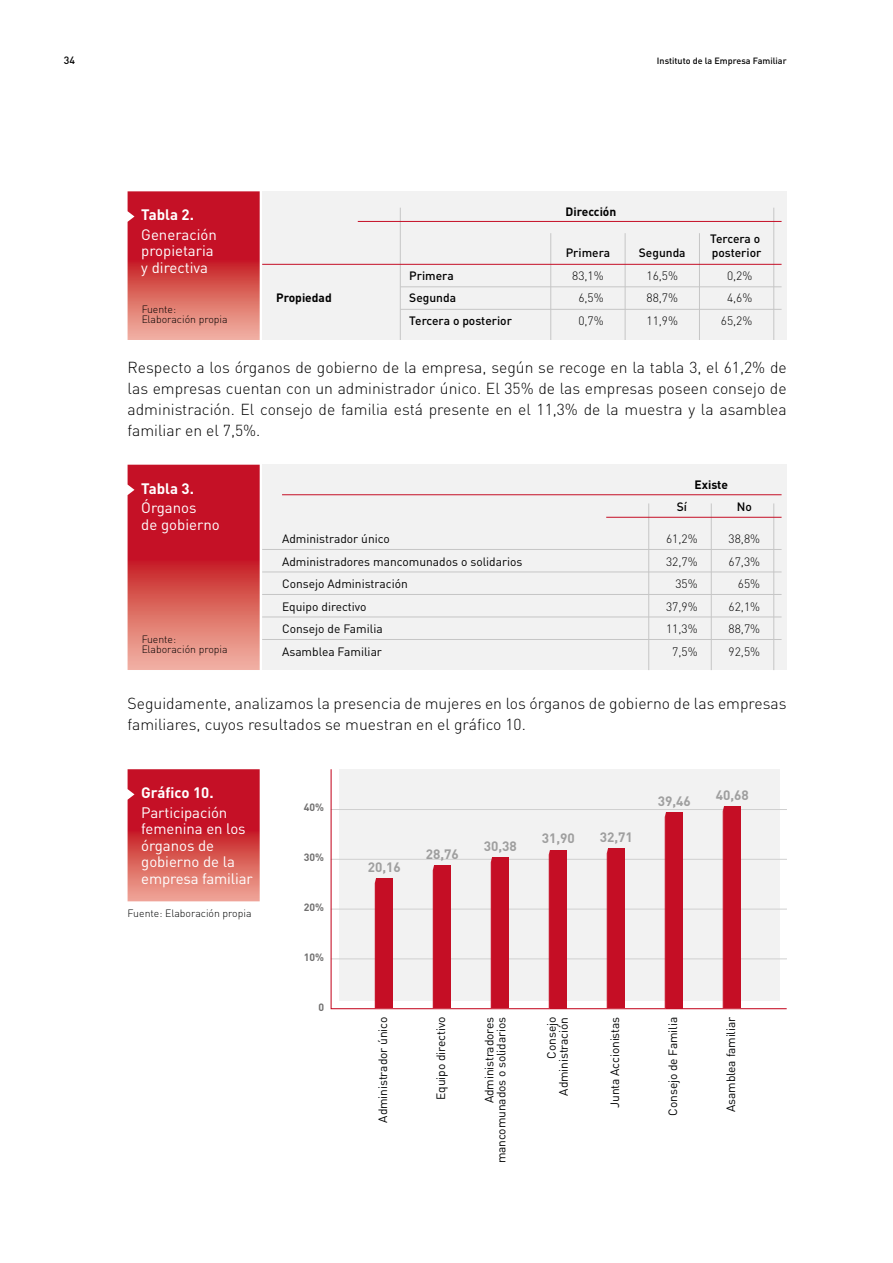
<style>
.page{position:relative;width:893px;height:1263px;background:#fff}
.page>*{position:absolute;margin:0;border:0;box-sizing:border-box;transform-origin:0 0}
.t1{font:300 15.75px/21px "DIN Pro";color:#000;text-align:justify}
.t2{font:15px/16.5px "DIN Pro";letter-spacing:-.005em;color:#fff}
.t3{font:700 15px "DIN Pro";color:#fff}
.t4{font:700 13.5px "DIN Pro";color:#9f9f9f}
.t5{font:12px/12px "DIN Pro";letter-spacing:-.01em;color:#010202;text-align:right}
.t6{font:12px/22.5px "DIN Pro";color:#000}
.t7{font:300 12px/22.5px "DIN Pro";color:#000;text-align:center}
.t8{font:500 12px/22.5px "DIN Pro";color:#000}
.t9{font:700 12px "DIN Pro";color:#000}
.t10{font:300 10.5px/10.5px "DIN Pro";color:#000}
.t11{font:300 10.5px "DIN Pro";color:#010202}
.t12{font:700 10.5px "DIN Pro";color:#706f6f}
.t13{font:500 10.5px "DIN Pro";color:#000}
.t14{font:500 9px "DIN Pro";color:#000}
</style>
<div class="page">
<div style="left:262px;top:191px;width:525px;height:149px;background:#f2f2f2"></div>
<hr style="left:773px;top:208px;width:1px;height:132px;background:#c6c6c6">
<hr style="left:699px;top:233px;width:1px;height:107px;background:#c6c6c6">
<hr style="left:625px;top:233px;width:1px;height:107px;background:#c6c6c6">
<hr style="left:550px;top:233px;width:1px;height:107px;background:#c6c6c6">
<hr style="left:400px;top:208px;width:1px;height:132px;background:#c6c6c6">
<hr style="left:262px;top:264px;width:520px;height:1px;background:#c50e25">
<hr style="left:400px;top:286px;width:382px;height:1px;background:#c6c6c6">
<hr style="left:400px;top:309px;width:382px;height:1px;background:#c6c6c6">
<hr style="left:358px;top:221px;width:424px;height:1px;background:#c50e25">
<svg style="left:128px;top:191px;width:132px;height:149px;background:#d24349"></svg>
<div style="left:262px;top:465px;width:525px;height:205px;background:#f2f2f2"></div>
<svg style="left:128px;top:465px;width:132px;height:205px;background:#d24348"></svg>
<hr style="left:711px;top:503px;width:1px;height:167px;background:#c6c6c6">
<hr style="left:773px;top:503px;width:1px;height:167px;background:#c6c6c6">
<hr style="left:648px;top:503px;width:1px;height:167px;background:#c6c6c6">
<hr style="left:262px;top:549px;width:520px;height:1px;background:#c6c6c6">
<hr style="left:262px;top:572px;width:520px;height:1px;background:#c6c6c6">
<hr style="left:262px;top:594px;width:520px;height:1px;background:#c6c6c6">
<hr style="left:262px;top:617px;width:520px;height:1px;background:#c6c6c6">
<hr style="left:262px;top:639px;width:520px;height:1px;background:#c6c6c6">
<hr style="left:606px;top:517px;width:176px;height:1px;background:#c50e25">
<hr style="left:282px;top:494px;width:500px;height:1px;background:#c50e25">
<svg style="left:128px;top:769px;width:132px;height:132px;background:#d13e45"></svg>
<svg style="left:330px;top:769px;width:457px;height:241px"></svg>
<svg style="left:375px;top:878px;width:1px;height:130px"></svg>
<div style="left:376px;top:878px;width:17px;height:130px;background:#c50e25"></div>
<svg style="left:433px;top:865px;width:1px;height:143px"></svg>
<div style="left:434px;top:865px;width:17px;height:143px;background:#c50e25"></div>
<svg style="left:491px;top:857px;width:1px;height:151px"></svg>
<div style="left:492px;top:857px;width:17px;height:151px;background:#c50e25"></div>
<svg style="left:549px;top:850px;width:1px;height:158px"></svg>
<div style="left:550px;top:850px;width:17px;height:158px;background:#c50e25"></div>
<svg style="left:607px;top:848px;width:1px;height:160px"></svg>
<div style="left:608px;top:848px;width:17px;height:160px;background:#c50e25"></div>
<svg style="left:665px;top:812px;width:1px;height:196px"></svg>
<div style="left:666px;top:812px;width:17px;height:196px;background:#c50e25"></div>
<svg style="left:723px;top:806px;width:1px;height:202px"></svg>
<div style="left:724px;top:806px;width:17px;height:202px;background:#c50e25"></div>
<p class="t13" style="left:64px;top:53px;width:13px">34</p>
<p class="t14" style="left:657px;top:54px;width:131px">Instituto de la Empresa Familiar</p>
<p class="t9" style="left:565px;top:203px;width:52px">Dirección</p>
<p class="t3" style="left:141px;top:205px;width:54px">Tabla 2.</p>
<p class="t2" style="left:141px;top:226px;width:77px">Generación propietaria y directiva</p>
<p class="t10" style="left:141px;top:303px;width:88px">Fuente:<br>Elaboración propia</p>
<p class="t1" style="left:128px;top:356px;width:661px">Respecto a los órganos de gobierno de la empresa, según se recoge en la tabla 3, el 61,2% de las empresas cuentan con un administrador único. El 35% de las empresas poseen consejo de administración. El consejo de familia está presente en el 11,3% de la muestra y la asamblea familiar en el 7,5%.</p>
<p class="t8" style="left:710px;top:232px;width:53px;line-height:13.5px">Tercera o posterior</p>
<p class="t7" style="left:721px;top:263px;width:33px">0,2%<br>4,6%<br>65,2%</p>
<p class="t8" style="left:639px;top:241px;width:48px">Segunda</p>
<p class="t7" style="left:646px;top:263px;width:33px;text-align:justify">16,5% 88,7% 11,9%</p>
<p class="t8" style="left:566px;top:241px;width:46px">Primera</p>
<p class="t7" style="left:572px;top:263px;width:33px">83,1%<br>6,5%<br>0,7%</p>
<p class="t8" style="left:409px;top:263px;width:104px">Primera<br>Segunda<br>Tercera o posterior</p>
<p class="t9" style="left:276px;top:290px;width:57px">Propiedad</p>
<p class="t3" style="left:141px;top:478px;width:54px">Tabla 3.</p>
<p class="t2" style="left:141px;top:499px;width:80px">Órganos<br>de gobierno</p>
<p class="t10" style="left:141px;top:633px;width:88px">Fuente:<br>Elaboración propia</p>
<p class="t6" style="left:282px;top:527px;width:242px">Administrador único<br>Administradores mancomunados o solidarios<br>Consejo Administración<br>Equipo directivo<br>Consejo de Familia<br>Asamblea Familiar</p>
<p class="t8" style="left:677px;top:495px;width:12px">Sí</p>
<p class="t9" style="left:694px;top:476px;width:35px">Existe</p>
<p class="t8" style="left:737px;top:495px;width:17px">No</p>
<p class="t7" style="left:666px;top:527px;width:33px;text-align:right">61,2%<br>32,7%<br>35%<br>37,9%<br>11,3%<br>7,5%</p>
<p class="t7" style="left:729px;top:527px;width:33px;text-align:right">38,8%<br>67,3%<br>65%<br>62,1%<br>88,7%<br>92,5%</p>
<p class="t1" style="left:128px;top:692px;width:660px">Seguidamente, analizamos la presencia de mujeres en los órganos de gobierno de las empresas familiares, cuyos resultados se muestran en el gráfico 10.</p>
<p class="t3" style="left:141px;top:783px;width:74px">Gráfico 10.</p>
<p class="t2" style="left:141px;top:803px;width:113px">Participación femenina en los órganos de gobierno de la empresa familiar</p>
<p class="t11" style="left:128px;top:906px;width:125px">Fuente: Elaboración propia</p>
<p class="t12" style="left:304px;top:800px;width:22px">40%</p>
<p class="t12" style="left:304px;top:850px;width:22px">30%</p>
<p class="t12" style="left:304px;top:900px;width:22px">20%</p>
<p class="t12" style="left:304px;top:950px;width:22px">10%</p>
<p class="t12" style="left:318px;top:999px;width:7px">0</p>
<p class="t4" style="left:368px;top:858px;width:35px">20,16</p>
<p class="t4" style="left:426px;top:845px;width:35px">28,76</p>
<p class="t4" style="left:484px;top:837px;width:35px">30,38</p>
<p class="t4" style="left:542px;top:829px;width:35px">31,90</p>
<p class="t4" style="left:600px;top:828px;width:35px">32,71</p>
<p class="t4" style="left:658px;top:792px;width:35px">39,46</p>
<p class="t4" style="left:716px;top:786px;width:35px">40,68</p>
<p class="t5" style="left:376px;top:1122px;width:107px;rotate:-90deg">Administrador único</p>
<p class="t5" style="left:434px;top:1099px;width:84px;rotate:-90deg">Equipo directivo</p>
<p class="t5" style="left:483px;top:1163px;width:148px;rotate:-90deg">Administradores mancomunados o solidarios</p>
<p class="t5" style="left:545px;top:1096px;width:80px;rotate:-90deg">Consejo<br>Administración</p>
<p class="t5" style="left:608px;top:1108px;width:92px;rotate:-90deg">Junta Accionistas</p>
<p class="t5" style="left:666px;top:1115px;width:100px;rotate:-90deg">Consejo de Familia</p>
<p class="t5" style="left:724px;top:1112px;width:97px;rotate:-90deg">Asamblea familiar</p>
</div>
